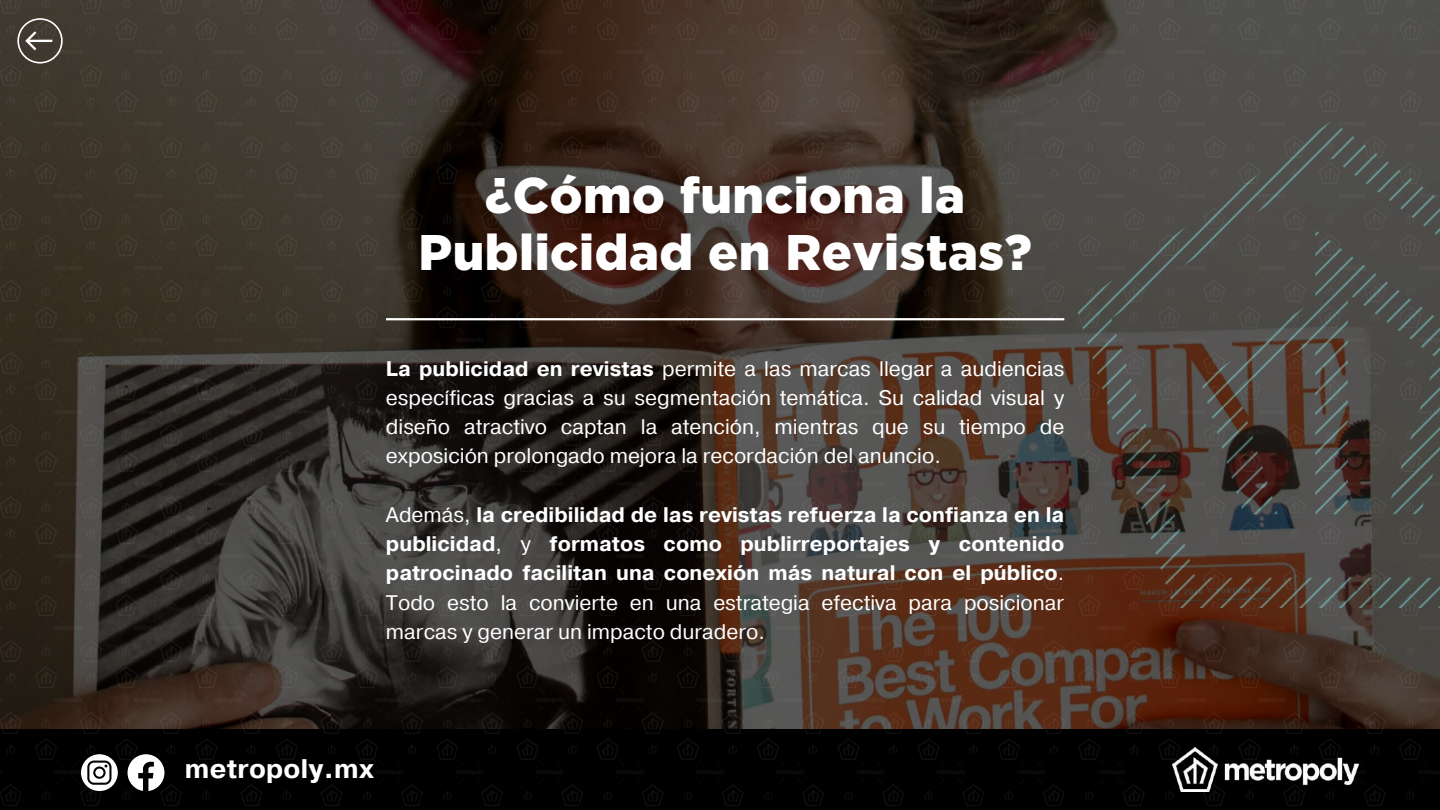
<style>
.page{position:relative;width:1440px;height:810px;background:#fff}
.page>*{position:absolute;margin:0;border:0;box-sizing:border-box;transform-origin:0 0}
.t1{font:900 50px/57px "Gotham";letter-spacing:.01em;color:#fff;text-align:center}
.t2{font:700 26.8px "Pragmatica";letter-spacing:.01em;color:#fff}
.t3{font:700 21px/29.2px "Pragmatica";color:#fff;text-align:justify}
.t4{font:21px/29.2px "Pragmatica";color:#fff;text-align:justify}
.s1{font-weight:700}
.s2{font-weight:400}
</style>
<div class="page">
<img style="left:0;top:0;width:1440px;height:810px">
<hr style="left:386px;top:318px;width:678px;height:2px;background:#fff">
<img style="left:1077px;top:122px;width:363px;height:485px">
<svg style="left:81px;top:754px;width:37px;height:37px"></svg>
<svg style="left:128px;top:754px;width:36px;height:37px"></svg>
<svg style="left:18px;top:18px;width:44px;height:45px;background:#5f5951"></svg>
<h1 class="t1" style="left:419px;top:165px;width:615px">¿Cómo funciona la<br>Publicidad en Revistas?</h1>
<p class="t4" style="left:386px;top:355px;width:680px"><span class="s1">La publicidad en revistas</span> permite a las marcas llegar a audiencias específicas gracias a su segmentación temática. Su calidad visual y diseño atractivo captan la atención, mientras que su tiempo de exposición prolongado mejora la recordación del anuncio.</p>
<p class="t3" style="left:386px;top:501px;width:680px"><span class="s2">Además,</span> la credibilidad de las revistas refuerza la confianza en la publicidad<span class="s2">, y</span> formatos como publirreportajes y contenido patrocinado facilitan una conexión más natural con el público<span class="s2">.<br>Todo esto la convierte en una estrategia efectiva para posicionar marcas y generar un impacto duradero.</span></p>
<p class="t2" style="left:185px;top:751px;width:191px">metropoly.mx</p>
</div>
